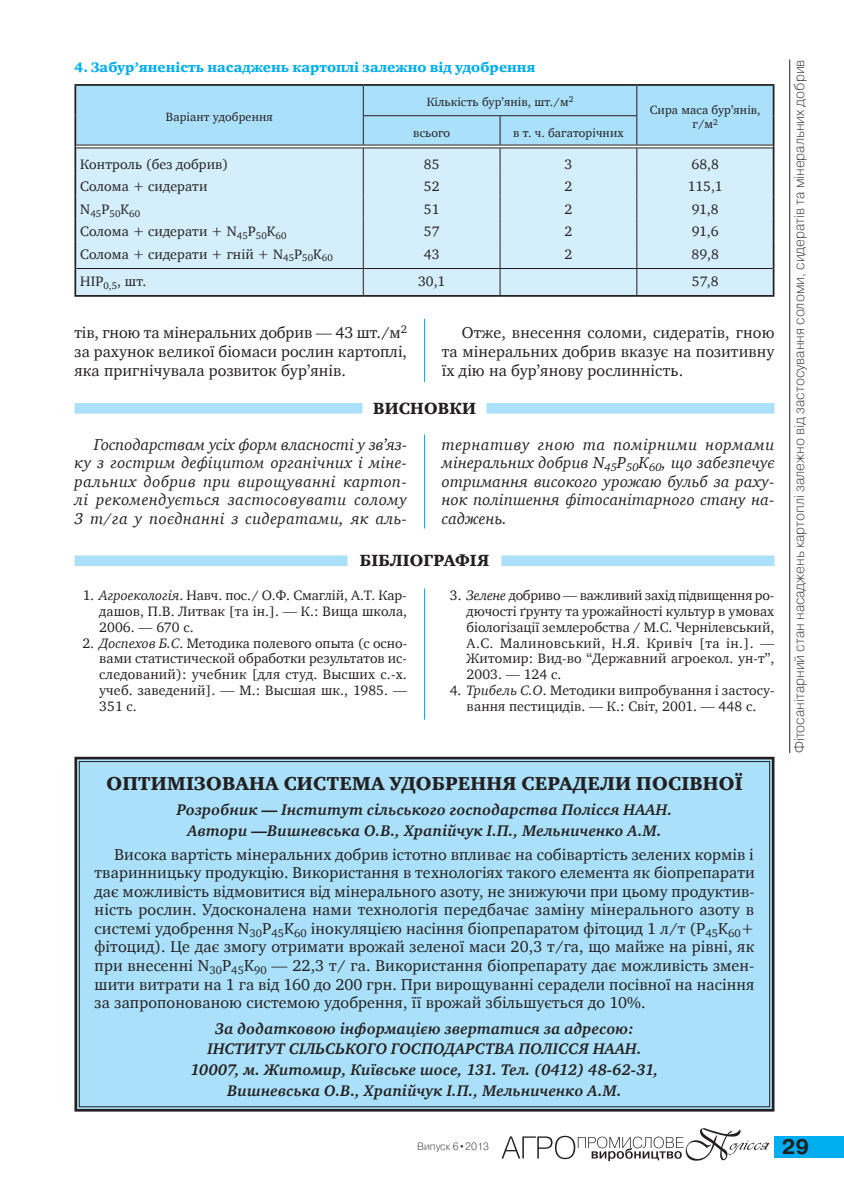
<style>
.page{position:relative;width:844px;height:1191px;background:#fff}
.page>*{position:absolute;margin:0;border:0;box-sizing:border-box;transform-origin:0 0}
.t1{font:700 21px "Pragmatica C";color:#231f20}
.t2{font:19.25px "Charter Black C";color:#231f20}
.t3{font:16.62px "Charter Black C";letter-spacing:.01em;color:#231f20}
.t4{font:16.1px/18.6px "AS Chartis";letter-spacing:.005em;color:#231f20;text-align:justify}
.t5{font:italic 16.1px/18.6px "AS Chartis";letter-spacing:.02em;color:#231f20;text-align:justify}
.t6{font:italic 700 15.75px/20.7px "AS Chartis";letter-spacing:.01em;color:#231f20;text-align:center}
.t7{font:14px/15.8px "AS Chartis";letter-spacing:.005em;color:#231f20;text-align:justify}
.t8{font:14px "Pragmatica Light C";color:#231f20}
.t9{font:14px "Charter Black C";color:#00aeef}
.t10{font:12.25px/14px "AS Chartis";letter-spacing:.005em;color:#231f20;text-align:center}
.t11{font:10.5px "Pragmatica Light C";color:#231f20}
.t12{font:9.8px "AS Chartis";color:#231f20}
.s1{font-style:italic}
.s2{font-weight:700}
</style>
<div class="page">
<div style="left:774px;top:1136px;width:69px;height:21px;background:#00aeef"></div>
<svg style="left:501px;top:1128px;width:268px;height:33px"></svg>
<hr style="left:424px;top:319px;width:1px;height:63px;background:#00aeef">
<div style="left:74px;top:403px;width:288px;height:10px;background:#aae0f9"></div>
<div style="left:486px;top:403px;width:288px;height:10px;background:#aae0f9"></div>
<div style="left:74px;top:555px;width:273px;height:11px;background:#aae0f9"></div>
<div style="left:501px;top:555px;width:273px;height:11px;background:#aae0f9"></div>
<div style="left:76px;top:86px;width:696px;height:59px;background:#aae0f9"></div>
<div style="left:76px;top:149px;width:696px;height:146px;background:#d4effb"></div>
<hr style="left:363px;top:115px;width:137px;height:1px;background:#231f20">
<hr style="left:500px;top:115px;width:137px;height:1px;background:#231f20">
<svg style="left:363px;top:86px;width:1px;height:209px"></svg>
<svg style="left:499px;top:116px;width:1px;height:179px"></svg>
<svg style="left:636px;top:86px;width:1px;height:209px"></svg>
<hr style="left:74px;top:84px;width:289px;height:2px;background:#231f20">
<hr style="left:74px;top:86px;width:2px;height:30px;background:#231f20">
<hr style="left:74px;top:116px;width:2px;height:30px;background:#231f20">
<hr style="left:363px;top:84px;width:137px;height:2px;background:#231f20">
<hr style="left:500px;top:84px;width:136px;height:2px;background:#231f20">
<hr style="left:636px;top:84px;width:138px;height:2px;background:#231f20">
<hr style="left:772px;top:86px;width:2px;height:30px;background:#231f20">
<hr style="left:772px;top:116px;width:2px;height:30px;background:#231f20">
<hr style="left:74px;top:146px;width:2px;height:28px;background:#231f20">
<hr style="left:772px;top:146px;width:2px;height:28px;background:#231f20">
<hr style="left:74px;top:174px;width:2px;height:22px;background:#231f20">
<hr style="left:772px;top:174px;width:2px;height:22px;background:#231f20">
<hr style="left:74px;top:196px;width:2px;height:23px;background:#231f20">
<hr style="left:772px;top:196px;width:2px;height:23px;background:#231f20">
<hr style="left:74px;top:219px;width:2px;height:22px;background:#231f20">
<hr style="left:772px;top:219px;width:2px;height:22px;background:#231f20">
<hr style="left:74px;top:241px;width:2px;height:27px;background:#231f20">
<hr style="left:772px;top:241px;width:2px;height:27px;background:#231f20">
<hr style="left:74px;top:268px;width:2px;height:27px;background:#231f20">
<hr style="left:772px;top:268px;width:2px;height:27px;background:#231f20">
<hr style="left:74px;top:295px;width:289px;height:2px;background:#231f20">
<hr style="left:363px;top:295px;width:137px;height:2px;background:#231f20">
<hr style="left:500px;top:295px;width:136px;height:2px;background:#231f20">
<hr style="left:636px;top:295px;width:138px;height:2px;background:#231f20">
<hr style="left:76px;top:145px;width:287px;height:1px;background:#231f20">
<hr style="left:76px;top:148px;width:287px;height:1px;background:#231f20">
<hr style="left:636px;top:145px;width:136px;height:1px;background:#231f20">
<hr style="left:636px;top:148px;width:136px;height:1px;background:#231f20">
<hr style="left:363px;top:145px;width:137px;height:1px;background:#231f20">
<hr style="left:363px;top:148px;width:137px;height:1px;background:#231f20">
<hr style="left:500px;top:145px;width:136px;height:1px;background:#231f20">
<hr style="left:500px;top:148px;width:136px;height:1px;background:#231f20">
<hr style="left:76px;top:268px;width:287px;height:1px;background:#231f20">
<hr style="left:363px;top:268px;width:137px;height:1px;background:#231f20">
<hr style="left:500px;top:268px;width:136px;height:1px;background:#231f20">
<hr style="left:636px;top:268px;width:136px;height:1px;background:#231f20">
<div style="left:74px;top:756px;width:701px;height:356px;background:#aae0f9"></div>
<hr style="left:789px;top:60px;width:1px;height:693px;background:#231f20">
<hr style="left:424px;top:434px;width:1px;height:94px;background:#00aeef">
<hr style="left:424px;top:588px;width:1px;height:131px;background:#00aeef">
<p class="t9" style="left:74px;top:60px;width:462px">4. Забур’яненість насаджень картоплі залежно від удобрення</p>
<p class="t10" style="left:166px;top:111px;width:108px">Варіант удобрення</p>
<p class="t10" style="left:426px;top:95px;width:148px">Кількість бур’янів, шт./м<sup>2</sup></p>
<p class="t10" style="left:413px;top:126px;width:39px">всього</p>
<p class="t10" style="left:513px;top:126px;width:112px">в т. ч. багаторічних</p>
<p class="t10" style="left:649px;top:104px;width:112px">Сира маса бур’янів, г/м<sup>2</sup></p>
<p class="t7" style="left:80px;top:157px;width:149px">Контроль (без добрив)</p>
<p class="t7" style="left:423px;top:157px;width:17px">85</p>
<p class="t7" style="left:564px;top:157px;width:9px">3</p>
<p class="t7" style="left:691px;top:157px;width:29px">68,8</p>
<p class="t7" style="left:80px;top:180px;width:129px">Солома + сидерати</p>
<p class="t7" style="left:423px;top:180px;width:17px">52</p>
<p class="t7" style="left:564px;top:180px;width:9px">2</p>
<p class="t7" style="left:687px;top:180px;width:36px">115,1</p>
<p class="t12" style="left:80px;top:207px;width:61px"><sup>N</sup>45<sup>P</sup>50<sup>K</sup>60</p>
<p class="t7" style="left:424px;top:202px;width:17px">51</p>
<p class="t7" style="left:564px;top:202px;width:9px">2</p>
<p class="t7" style="left:691px;top:202px;width:28px">91,8</p>
<p class="t7" style="left:80px;top:224px;width:208px">Солома + сидерати + N<sub>45</sub>P<sub>50</sub>K<sub>60</sub></p>
<p class="t7" style="left:424px;top:224px;width:17px">57</p>
<p class="t7" style="left:564px;top:224px;width:9px">2</p>
<p class="t7" style="left:691px;top:224px;width:28px">91,6</p>
<p class="t7" style="left:80px;top:247px;width:254px">Солома + сидерати + гній + N<sub>45</sub>P<sub>50</sub>K<sub>60</sub></p>
<p class="t7" style="left:423px;top:247px;width:17px">43</p>
<p class="t7" style="left:564px;top:247px;width:9px">2</p>
<p class="t7" style="left:691px;top:247px;width:29px">89,8</p>
<p class="t7" style="left:80px;top:274px;width:67px">НІР<sub>0,5</sub>, шт.</p>
<p class="t7" style="left:418px;top:274px;width:29px">30,1</p>
<p class="t7" style="left:691px;top:274px;width:28px">57,8</p>
<p class="t4" style="left:74px;top:325px;width:334px">тів, гною та мінеральних добрив — 43 шт./м<sup>2 </sup>за рахунок великої біомаси рослин картоплі, яка пригнічувала розвиток бур’янів.</p>
<p class="t4" style="left:441px;top:324px;width:334px;text-indent:20px">Отже, внесення соломи, сидератів, гною та мінеральних добрив вказує на позитивну їх дію на бур’янову рослинність.</p>
<p class="t3" style="left:373px;top:399px;width:104px">Висновки</p>
<p class="t5" style="left:74px;top:436px;width:334px;text-indent:20px">Господарствам усіх форм власності у зв’яз&shy;ку з гострим дефіцитом органічних і міне&shy;ральних добрив при вирощуванні картоп&shy;лі рекомендується застосовувати солому 3 т/га у поєднанні з сидератами, як аль-</p>
<p class="t5" style="left:441px;top:436px;width:334px">тернативу гною та помірними нормами мінеральних добрив N<sub>45</sub>P<sub>50</sub>К<sub>60</sub>, що забезпечує отримання високого урожаю бульб за раху&shy;нок поліпшення фітосанітарного стану на&shy;саджень.</p>
<p class="t3" style="left:360px;top:551px;width:131px">Бібліографія</p>
<p class="t7" style="left:99px;top:588px;width:309px;text-indent:-17px">1. <span class="s1">Агроекологія</span>. Навч. пос./ О.Ф. Смаглій, А.Т. Кар&shy;дашов, П.В. Литвак [та ін.]. — К.: Вища школа, 2006. — 670 с.</p>
<p class="t7" style="left:99px;top:636px;width:309px;text-indent:-17px">2. <span class="s1">Доспехов Б.С</span>. Методика полевого опыта (с осно&shy;вами статистической обработки результатов ис&shy;следований): учебник [для студ. Высших с.-х. учеб. заведений]. — М.: Высшая шк., 1985. — 351 с.</p>
<p class="t7" style="left:466px;top:588px;width:309px;text-indent:-17px">3. <span class="s1">Зелене</span> добриво — важливий захід підвищення ро&shy;дючості ґрунту та урожайності культур в умовах біологізації землеробства / М.С. Чернілевський, А.С. Малиновський, Н.Я. Кривіч [та ін.]. — Житомир: Вид-во “Державний агроекол. ун-т”, 2003. — 124 с.</p>
<p class="t7" style="left:449px;top:683px;width:326px;text-align:center">4. <span class="s1">Трибель С.О</span>. Методики випробування і застосу&shy;вання пестицидів. — К.: Світ, 2001. — 448 с.</p>
<p class="t2" style="left:106px;top:772px;width:16px">ОПТИМІЗОВАНА</p>
<p class="t2" style="left:283px;top:772px;width:16px">СИСТЕМА</p>
<p class="t2" style="left:389px;top:772px;width:16px">УДОБРЕННЯ</p>
<p class="t2" style="left:521px;top:772px;width:15px">СЕРАДЕЛИ</p>
<p class="t2" style="left:636px;top:772px;width:15px">ПОСІВНО</p>
<p class="t2" style="left:734px;top:772px;width:9px">Ї</p>
<p class="t6" style="left:177px;top:800px;width:496px">Розробник — Інститут сільського господарства Полісся НААН.<br>Автори —Вишневська О.В., Храпійчук І.П., Мельниченко А.М.</p>
<p class="t4" style="left:95px;top:846px;width:661px;text-indent:20px">Висока вартість мінеральних добрив істотно впливає на собівартість зелених кормів і тваринницьку продукцію. Використання в технологіях такого елемента як біопрепарати дає можливість відмовитися від мінерального азоту, не знижуючи при цьому продуктив&shy;ність рослин. Удосконалена нами технологія передбачає заміну мінерального азоту в системі удобрення N<sub>30</sub>P<sub>45</sub>K<sub>60</sub> інокуляцією насіння біопрепаратом фітоцид 1 л/т (P<sub>45</sub>K<sub>60</sub>+ фітоцид). Це дає змогу отримати врожай зеленої маси 20,3 т/га, що майже на рівні, як при внесенні N<sub>30</sub>P<sub>45</sub>K<sub>90</sub> — 22,3 т/ га. Використання біопрепарату дає можливість змен&shy;шити витрати на 1 га від 160 до 200 грн. При вирощуванні серадели посівної на насіння за запропонованою системою удобрення, її врожай збільшується до 10%.</p>
<p class="t6" style="left:191px;top:1019px;width:469px">За додатковою інформацією звертатися за адресою:<br>ІНСТИТУТ СІЛЬСЬКОГО ГОСПОДАРСТВА ПОЛІССЯ НААН.<br>10007, м. Житомир, Київське шосе, 131. Тел. (0412) 48-62-31, Вишневська О.В., Храпійчук І.П., Мельниченко А.М.</p>
<p class="t8" style="left:791px;top:753px;width:695px;rotate:-90deg">Фітосанітарний стан насаджень картоплі залежно від застосування соломи, сидератів та мінеральних добрив</p>
<p class="t11" style="left:417px;top:1140px;width:73px">Випуск 6<span class="s2">•</span>2013</p>
<h1 class="t1" style="left:781px;top:1135px;width:29px">29</h1>
</div>
